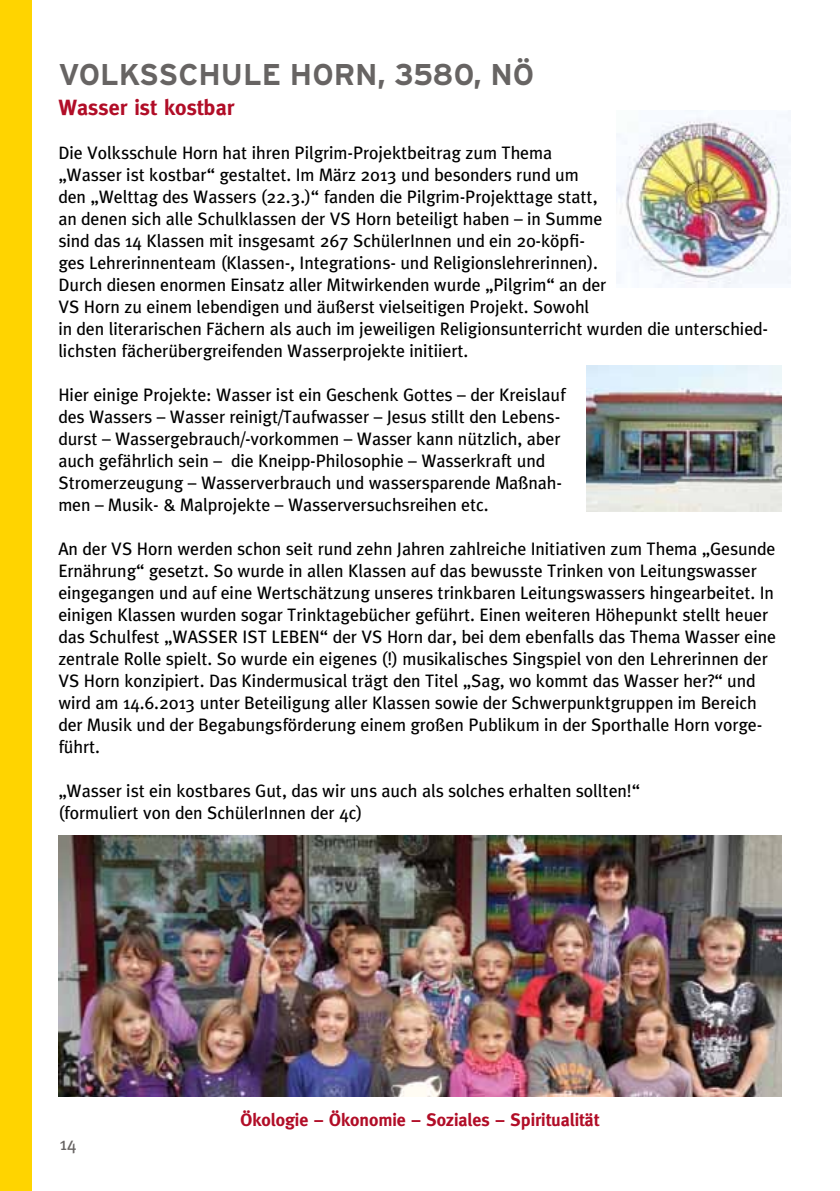
<style>
.page{position:relative;width:840px;height:1191px;background:#fff}
.page>*{position:absolute;margin:0;border:0;box-sizing:border-box;transform-origin:0 0}
.t1{font:700 30px "Interstate";color:#676463}
.t2{font:700 22px "Meta";color:#b10d27}
.t3{font:18px/22px "Meta";color:#000}
.t4{font:700 18px "Meta";color:#b10d27}
.t5{font:18px "Meta";color:#676463}
</style>
<div class="page">
<div style="left:0;top:0;width:31px;height:1191px;background:#ffd400"></div>
<img style="left:58px;top:835px;width:723px;height:261px">
<img style="left:616px;top:111px;width:174px;height:176px">
<img style="left:586px;top:366px;width:194px;height:146px">
<h1 class="t1" style="left:58px;top:58px;width:477px">VOLKSSCHULE HORN, 3580, NÖ</h1>
<p class="t2" style="left:58px;top:95px;width:177px">Wasser ist kostbar</p>
<p class="t3" style="left:58px;top:142px;width:710px">Die Volksschule Horn hat ihren Pilgrim-Projektbeitrag zum Thema<br>„Wasser ist kostbar“ gestaltet. Im März 2013 und besonders rund um<br>den „Welttag des Wassers (22.3.)“ fanden die Pilgrim-Projekttage statt,<br>an denen sich alle Schulklassen der VS Horn beteiligt haben – in Summe<br>sind das 14 Klassen mit insgesamt 267 SchülerInnen und ein 20-köpfi-<br>ges Lehrerinnenteam (Klassen-, Integrations- und Religionslehrerinnen).<br>Durch diesen enormen Einsatz aller Mitwirkenden wurde „Pilgrim“ an der<br>VS Horn zu einem lebendigen und äußerst vielseitigen Projekt. Sowohl<br>in den literarischen Fächern als auch im jeweiligen Religionsunterricht wurden die unterschied&shy;lichsten fächerübergreifenden Wasserprojekte initiiert.</p>
<p class="t3" style="left:58px;top:384px;width:508px">Hier einige Projekte: Wasser ist ein Geschenk Gottes – der Kreislauf des Wassers – Wasser reinigt/Taufwasser – Jesus stillt den Lebens&shy;durst – Wassergebrauch/-vorkommen – Wasser kann nützlich, aber auch gefährlich sein – die Kneipp-Philosophie – Wasserkraft und Stromerzeugung – Wasserverbrauch und wassersparende Maßnah&shy;men – Musik- &amp; Malprojekte – Wasserversuchsreihen etc.</p>
<p class="t3" style="left:58px;top:538px;width:718px">An der VS Horn werden schon seit rund zehn Jahren zahlreiche Initiativen zum Thema „Gesunde Ernährung“ gesetzt. So wurde in allen Klassen auf das bewusste Trinken von Leitungswasser eingegangen und auf eine Wertschätzung unseres trinkbaren Leitungswassers hingearbeitet. In einigen Klassen wurden sogar Trinktagebücher geführt. Einen weiteren Höhepunkt stellt heuer das Schulfest „WASSER IST LEBEN“ der VS Horn dar, bei dem ebenfalls das Thema Wasser eine zentrale Rolle spielt. So wurde ein eigenes (!) musikalisches Singspiel von den Lehrerinnen der VS Horn konzipiert. Das Kindermusical trägt den Titel „Sag, wo kommt das Wasser her?“ und wird am 14.6.2013 unter Beteiligung aller Klassen sowie der Schwerpunktgruppen im Bereich der Musik und der Begabungsförderung einem großen Publikum in der Sporthalle Horn vorge&shy;führt.</p>
<p class="t3" style="left:58px;top:780px;width:582px">„Wasser ist ein kostbares Gut, das wir uns auch als solches erhalten sollten!“ (formuliert von den SchülerInnen der 4c)</p>
<p class="t5" style="left:60px;top:1133px;width:18px">14</p>
<p class="t4" style="left:240px;top:1109px;width:360px">Ökologie – Ökonomie – Soziales – Spiritualität</p>
</div>
